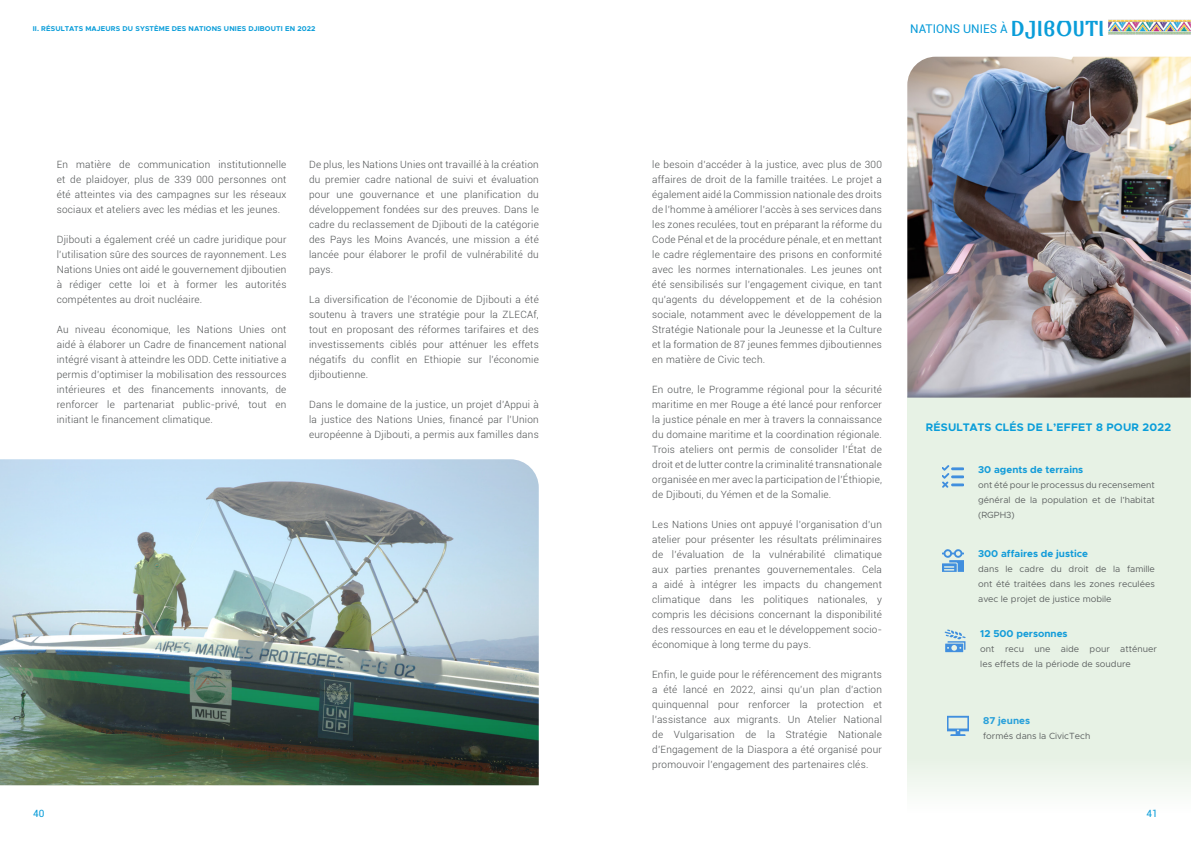
<style>
.page{position:relative;width:1191px;height:842px;background:#fff}
.page>*{position:absolute;margin:0;border:0;box-sizing:border-box;transform-origin:0 0}
.t1{font:12px "Roboto";color:#0a9cd9}
.t2{font:700 11px "Metropolis";letter-spacing:.02em;color:#0a9dd9}
.t3{font:300 10px/15px "Roboto";letter-spacing:.025em;color:#4c4f50;text-align:justify}
.t4{font:700 10px "Metropolis";color:#139cd9}
.t5{font:700 10px "Metropolis";color:#28a0da}
.t6{font:10px "Roboto";color:#0a9dd9}
.t7{font:9px "Metropolis";color:#5d6161}
.t8{font:700 7px "Metropolis";letter-spacing:.02em;color:#0a9dd9}
.s1{font-family:"Amharareduced";font-size:20px;color:#0a9dd9}
</style>
<div class="page">
<img style="left:1108px;top:19px;width:83px;height:16px">
<div style="left:907px;top:397px;width:284px;height:395px;background:#e7f2e5"></div>
<img style="left:907px;top:57px;width:283px;height:341px">
<img style="left:0;top:459px;width:539px;height:326px">
<svg style="left:942px;top:465px;width:21px;height:23px"></svg>
<svg style="left:942px;top:549px;width:21px;height:23px"></svg>
<svg style="left:947px;top:716px;width:21px;height:20px"></svg>
<svg style="left:944px;top:629px;width:21px;height:23px"></svg>
<p class="t8" style="left:33px;top:24px;width:284px">II. RÉSULTATS MAJEURS DU SYSTÈME DES NATIONS UNIES DJIBOUTI EN 2022</p>
<p class="t3" style="left:57px;top:156px;width:231px">En matière de communication institutionnelle et de plaidoyer, plus de 339 000 personnes ont été atteintes via des campagnes sur les réseaux sociaux et ateliers avec les médias et les jeunes.</p>
<p class="t3" style="left:57px;top:231px;width:231px">Djibouti a également créé un cadre juridique pour l’utilisation sûre des sources de rayonnement. Les Nations Unies ont aidé le gouvernement djiboutien à rédiger cette loi et à former les autorités compétentes au droit nucléaire.</p>
<p class="t3" style="left:57px;top:321px;width:231px">Au niveau économique, les Nations Unies ont aidé à élaborer un Cadre de financement national intégré visant à atteindre les ODD. Cette initiative a permis d’optimiser la mobilisation des ressources intérieures et des financements innovants, de renforcer le partenariat public-privé, tout en initiant le financement climatique.</p>
<p class="t3" style="left:309px;top:156px;width:231px">De plus, les Nations Unies ont travaillé à la création du premier cadre national de suivi et évaluation pour une gouvernance et une planification du développement fondées sur des preuves. Dans le cadre du reclassement de Djibouti de la catégorie des Pays les Moins Avancés, une mission a été lancée pour élaborer le profil de vulnérabilité du pays.</p>
<p class="t3" style="left:309px;top:291px;width:231px">La diversification de l’économie de Djibouti a été soutenu à travers une stratégie pour la ZLECAf, tout en proposant des réformes tarifaires et des investissements ciblés pour atténuer les effets négatifs du conflit en Ethiopie sur l’économie djiboutienne.</p>
<p class="t3" style="left:309px;top:396px;width:231px">Dans le domaine de la justice, un projet d’Appui à la justice des Nations Unies, financé par l’Union européenne à Djibouti, a permis aux familles dans</p>
<p class="t1" style="left:910px;top:20px;width:197px">NATIONS UNIES À <span class="s1">DJIBOUTI</span></p>
<p class="t3" style="left:652px;top:156px;width:231px">le besoin d’accéder à la justice, avec plus de 300 affaires de droit de la famille traitées. Le projet a également aidé la Commission nationale des droits de l’homme à améliorer l’accès à ses services dans les zones reculées, tout en préparant la réforme du Code Pénal et de la procédure pénale, et en mettant le cadre réglementaire des prisons en conformité avec les normes internationales. Les jeunes ont été sensibilisés sur l’engagement civique, en tant qu’agents du développement et de la cohésion sociale, notamment avec le développement de la Stratégie Nationale pour la Jeunesse et la Culture et la formation de 87 jeunes femmes djiboutiennes en matière de Civic tech.</p>
<p class="t3" style="left:652px;top:381px;width:231px">En outre, le Programme régional pour la sécurité maritime en mer Rouge a été lancé pour renforcer la justice pénale en mer à travers la connaissance du domaine maritime et la coordination régionale.<br>Trois ateliers ont permis de consolider l’État de droit et de lutter contre la criminalité transnationale organisée en mer avec la participation de l’Éthiopie, de Djibouti, du Yémen et de la Somalie.</p>
<p class="t3" style="left:652px;top:516px;width:231px">Les Nations Unies ont appuyé l’organisation d’un atelier pour présenter les résultats préliminaires de l’évaluation de la vulnérabilité climatique aux parties prenantes gouvernementales. Cela a aidé à intégrer les impacts du changement climatique dans les politiques nationales, y compris les décisions concernant la disponibilité des ressources en eau et le développement socio&shy;économique à long terme du pays.</p>
<p class="t3" style="left:652px;top:666px;width:231px">Enfin, le guide pour le référencement des migrants a été lancé en 2022, ainsi qu’un plan d’action quinquennal pour renforcer la protection et l’assistance aux migrants. Un Atelier National de Vulgarisation de la Stratégie Nationale d’Engagement de la Diaspora a été organisé pour promouvoir l’engagement des partenaires clés.</p>
<p class="t2" style="left:926px;top:421px;width:247px">RÉSULTATS CLÉS DE L’EFFET 8 POUR 2022</p>
<p class="t4" style="left:978px;top:463px;width:107px">30 agents de terrains</p>
<p class="t7" style="left:978px;top:479px;width:178px">ont été pour le processus du recensement</p>
<p class="t7" style="left:978px;top:494px;width:178px">général de la population et de l’habitat</p>
<p class="t7" style="left:978px;top:509px;width:38px">(RGPH3)</p>
<p class="t4" style="left:978px;top:547px;width:112px">300 affaires de justice</p>
<p class="t7" style="left:978px;top:563px;width:178px">dans le cadre du droit de la famille</p>
<p class="t7" style="left:978px;top:578px;width:178px">ont été traitées dans les zones reculées</p>
<p class="t7" style="left:978px;top:593px;width:135px">avec le projet de justice mobile</p>
<p class="t4" style="left:980px;top:627px;width:89px">12 500 personnes</p>
<p class="t7" style="left:980px;top:644px;width:178px">ont recu une aide pour atténuer</p>
<p class="t7" style="left:980px;top:659px;width:152px">les effets de la période de soudure</p>
<p class="t5" style="left:983px;top:714px;width:48px">87 jeunes</p>
<p class="t7" style="left:983px;top:730px;width:109px">formés dans la CivicTech</p>
<p class="t6" style="left:33px;top:807px;width:13px">40</p>
<p class="t6" style="left:1146px;top:807px;width:13px">41</p>
</div>
